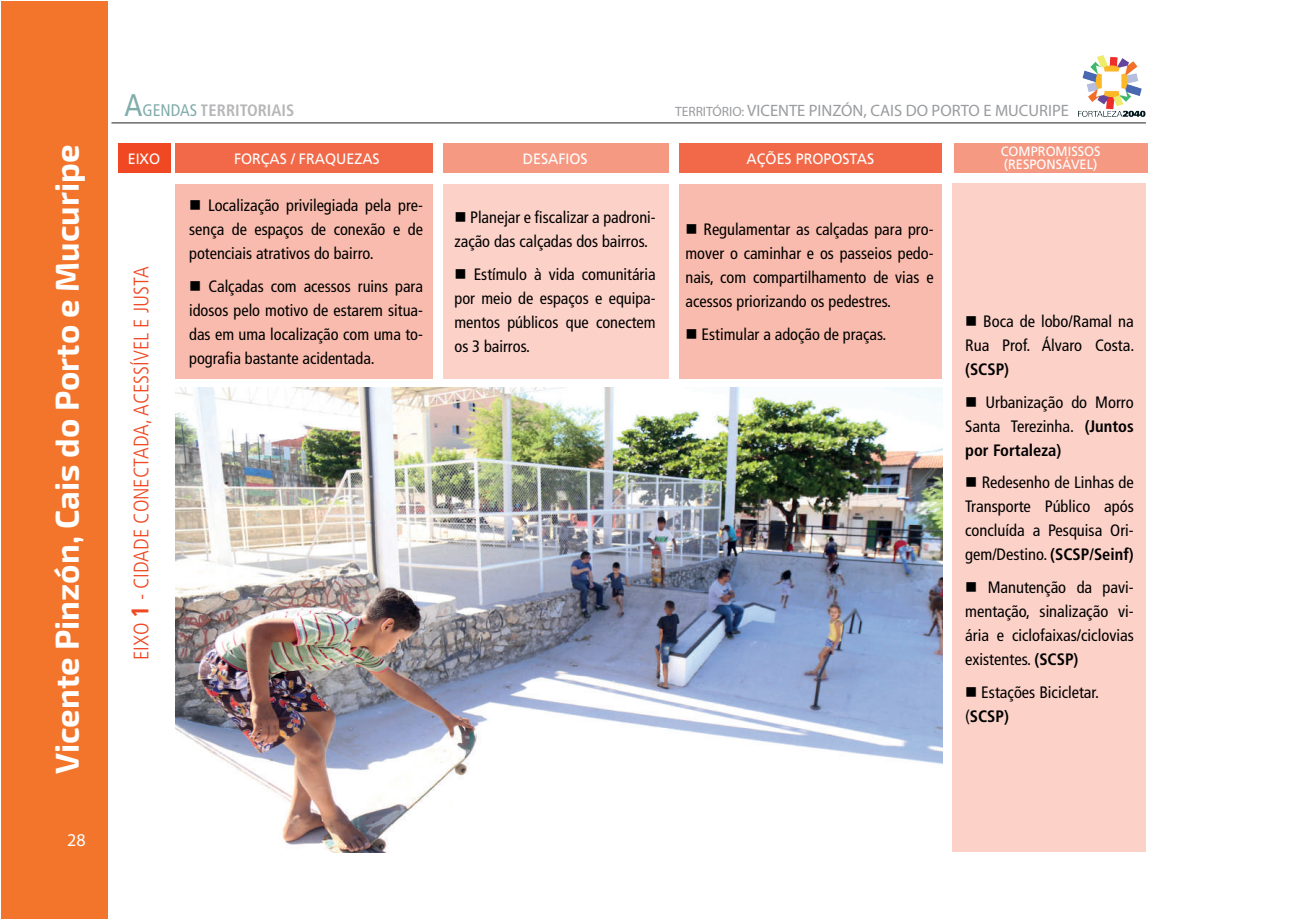
<style>
.page{position:relative;width:1289px;height:919px;background:#fff}
.page>*{position:absolute;margin:0;border:0;box-sizing:border-box;transform-origin:0 0}
.t1{font:700 33px "Exo 2.0";color:#fff}
.t2{font:300 condensed 21px "Frutiger LT Std";color:#f04822}
.t3{font:18px "Myriad Pro";color:#fff}
.t4{font:condensed 16.5px/24px "Frutiger LT Std";color:#000;text-align:justify}
.t5{font:16.5px "Myriad Pro";color:#999b9e}
.t6{font:700 condensed 16.5px "Frutiger LT Std";color:#6c6d70}
.t7{font:700 condensed 16.5px "Frutiger LT Std";color:#000}
.t8{font:15px "Frutiger LT Std";color:#fff;scale:.95 1}
.t9{font:13.5px/12.8px "Frutiger LT Std";color:#fff;scale:.95 1}
.s1{font-weight:400;font-size:31.2px;color:#025958}
.s2{font-weight:400;font-size:16.8px;color:#025958}
.s3{font-size:13.5px}
.s4{font-weight:700;font-size:24px}
.s5{font-weight:700}
</style>
<div class="page">
<div style="left:1px;top:1px;width:107px;height:917px;background:#f3752c"></div>
<img style="left:1078px;top:55px;width:68px;height:62px">
<hr style="left:111px;top:122px;width:1034px;height:1px;background:#231f20">
<div style="left:952px;top:184px;width:194px;height:668px;background:#fbd1c8"></div>
<div style="left:679px;top:184px;width:263px;height:194px;background:#f9bbad"></div>
<div style="left:442px;top:184px;width:226px;height:194px;background:#fbd1c8"></div>
<div style="left:176px;top:184px;width:257px;height:194px;background:#f9bbad"></div>
<div style="left:176px;top:143px;width:257px;height:29px;background:#f26949"></div>
<div style="left:118px;top:143px;width:53px;height:29px;background:#f04822"></div>
<div style="left:442px;top:143px;width:226px;height:29px;background:#f69983"></div>
<div style="left:679px;top:143px;width:263px;height:29px;background:#f26949"></div>
<div style="left:953px;top:143px;width:194px;height:29px;background:#f69983"></div>
<img style="left:176px;top:387px;width:766px;height:465px">
<h1 class="t1" style="left:47px;top:774px;width:631px;rotate:-90deg">Vicente Pinzón, Cais do Porto e Mucuripe</h1>
<p class="t3" style="left:67px;top:828px;width:20px">28</p>
<p class="t6" style="left:124px;top:101px;width:171px"><span class="s1">A</span><span class="s2">GENDAS</span> TERRITORIAIS</p>
<p class="t5" style="left:675px;top:101px;width:395px"><span class="s3">TERRITÓRIO:</span> VICENTE PINZÓN, CAIS DO PORTO E MUCURIPE</p>
<p class="t8" style="left:128px;top:150px;width:36px">EIXO</p>
<p class="t8" style="left:234px;top:150px;width:155px">FORÇAS / FRAQUEZAS</p>
<p class="t8" style="left:523px;top:150px;width:70px">DESAFIOS</p>
<p class="t8" style="left:746px;top:150px;width:136px">AÇÕES PROPOSTAS</p>
<p class="t9" style="left:1000px;top:145px;width:107px">COMPROMISSOS (RESPONSÁVEL)</p>
<p class="t2" style="left:129px;top:660px;width:395px;rotate:-90deg">EIXO <span class="s4">1</span> - CIDADE CONECTADA, ACESSÍVEL E JUSTA</p>
<p class="t4" style="left:189px;top:193px;width:235px">■ Localização privilegiada pela pre&shy;sença de espaços de conexão e de potenciais atrativos do bairro.</p>
<p class="t4" style="left:189px;top:274px;width:235px">■ Calçadas com acessos ruins para idosos pelo motivo de estarem situa&shy;das em uma localização com uma to&shy;pografia bastante acidentada.</p>
<p class="t4" style="left:454px;top:205px;width:203px">■ Planejar e fiscalizar a padroni&shy;zação das calçadas dos bairros.</p>
<p class="t4" style="left:454px;top:262px;width:203px">■ Estímulo à vida comunitária por meio de espaços e equipa&shy;mentos públicos que conectem os 3 bairros.</p>
<p class="t4" style="left:685px;top:217px;width:249px">■ Regulamentar as calçadas para pro&shy;mover o caminhar e os passeios pedo&shy;nais, com compartilhamento de vias e acessos priorizando os pedestres.</p>
<p class="t4" style="left:685px;top:322px;width:202px">■ Estimular a adoção de praças.</p>
<p class="t4" style="left:965px;top:309px;width:171px">■ Boca de lobo/Ramal na<br>Rua Prof. Álvaro Costa.</p>
<p class="t7" style="left:965px;top:359px;width:46px">(SCSP)</p>
<p class="t4" style="left:965px;top:390px;width:170px">■ Urbanização do Morro Santa Terezinha. <span class="s5">(Juntos por Fortaleza)</span></p>
<p class="t4" style="left:965px;top:470px;width:170px">■ Redesenho de Linhas de Transporte Público após concluída a Pesquisa Ori&shy;gem/Destino. <span class="s5">(SCSP/Seinf)</span></p>
<p class="t4" style="left:965px;top:575px;width:170px">■ Manutenção da pavi&shy;mentação, sinalização vi&shy;ária e ciclofaixas/ciclovias existentes. <span class="s5">(SCSP)</span></p>
<p class="t4" style="left:965px;top:679px;width:135px">■ Estações Bicicletar. (<span class="s5">SCSP)</span></p>
</div>
